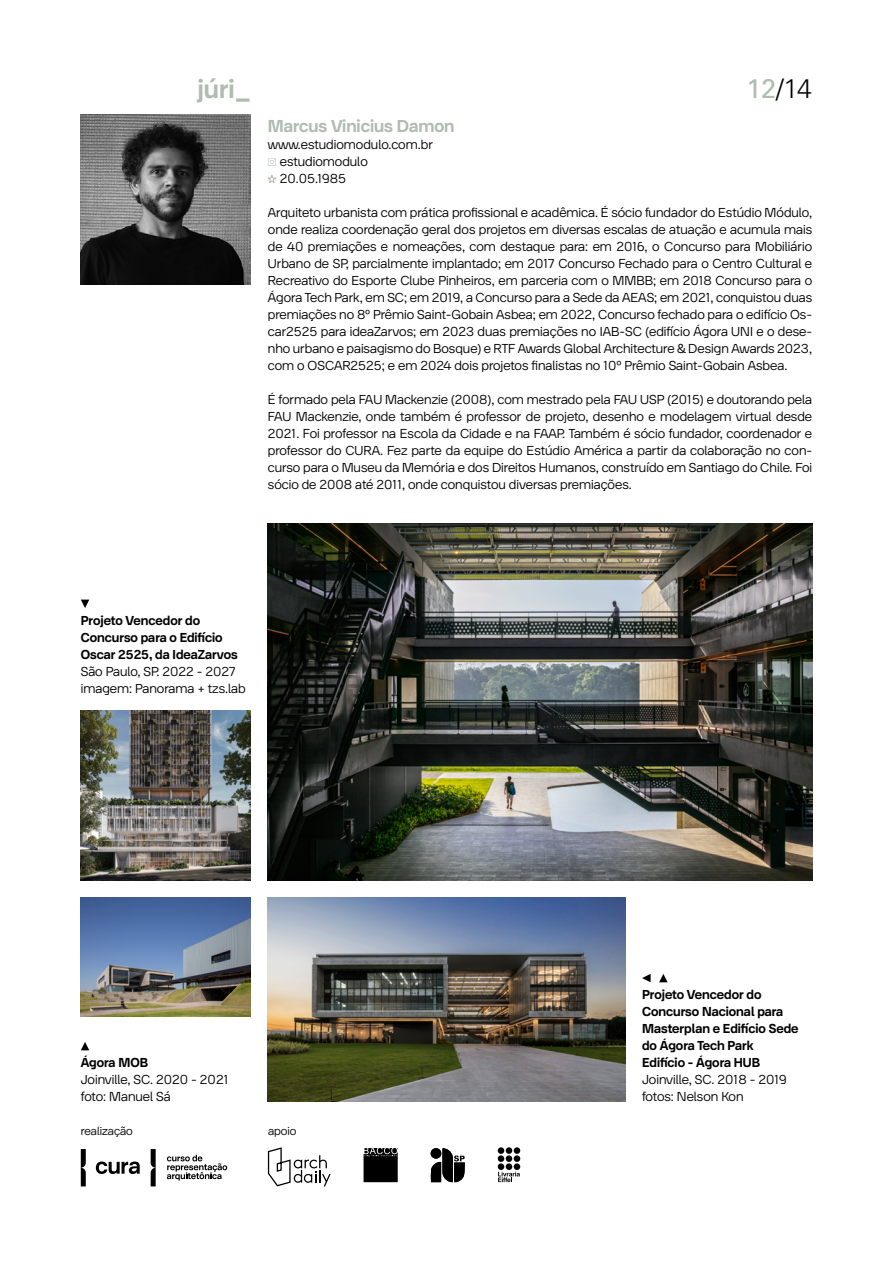
<style>
.page{position:relative;width:893px;height:1263px;background:#fff}
.page>*{position:absolute;margin:0;border:0;box-sizing:border-box;transform-origin:0 0}
.t1{font:600 27px "Guaruja Neue";color:#afbcaf}
.t2{font:300 27px "Univers LT Std";color:#000}
.t3{font:600 18px "Guaruja Neue";color:#afbcaf}
.t4{font:13.5px/17px "Guaruja Neue";color:#000}
.t5{font:600 13.5px/17px "Guaruja Neue";color:#000}
.t6{font:12px "Guaruja Neue";color:#000}
.s1{font-weight:400;color:#afbcaf}
</style>
<div class="page">
<svg style="left:431px;top:1148px;width:34px;height:35px"></svg>
<svg style="left:267px;top:1147px;width:64px;height:40px"></svg>
<svg style="left:364px;top:1148px;width:34px;height:34px"></svg>
<svg style="left:498px;top:1171px;width:22px;height:11px"></svg>
<div style="left:514px;top:1163px;width:6px;height:7px;background:#000;border-radius:50%"></div>
<div style="left:498px;top:1163px;width:6px;height:7px;background:#000;border-radius:50%"></div>
<div style="left:506px;top:1163px;width:6px;height:7px;background:#000;border-radius:50%"></div>
<div style="left:514px;top:1155px;width:6px;height:7px;background:#000;border-radius:50%"></div>
<div style="left:498px;top:1155px;width:6px;height:7px;background:#000;border-radius:50%"></div>
<div style="left:506px;top:1155px;width:6px;height:7px;background:#000;border-radius:50%"></div>
<div style="left:514px;top:1147px;width:6px;height:7px;background:#000;border-radius:50%"></div>
<div style="left:498px;top:1147px;width:6px;height:7px;background:#000;border-radius:50%"></div>
<div style="left:506px;top:1147px;width:6px;height:7px;background:#000;border-radius:50%"></div>
<img style="left:81px;top:115px;width:170px;height:170px">
<img style="left:268px;top:523px;width:544px;height:357px">
<img style="left:81px;top:710px;width:170px;height:170px">
<svg style="left:81px;top:600px;width:8px;height:8px"></svg>
<svg style="left:81px;top:1042px;width:8px;height:8px"></svg>
<img style="left:81px;top:897px;width:170px;height:119px">
<svg style="left:268px;top:158px;width:8px;height:8px"></svg>
<svg style="left:268px;top:175px;width:8px;height:8px"></svg>
<img style="left:268px;top:897px;width:357px;height:204px">
<svg style="left:642px;top:974px;width:9px;height:8px"></svg>
<svg style="left:659px;top:974px;width:9px;height:8px"></svg>
<svg style="left:167px;top:1155px;width:60px;height:25px"></svg>
<svg style="left:81px;top:1149px;width:5px;height:37px"></svg>
<svg style="left:151px;top:1149px;width:5px;height:37px"></svg>
<svg style="left:96px;top:1161px;width:44px;height:13px"></svg>
<h1 class="t1" style="left:198px;top:70px;width:55px">júri_</h1>
<h1 class="t2" style="left:746px;top:72px;width:67px"><span class="s1">12</span>/14</h1>
<h2 class="t3" style="left:268px;top:113px;width:188px">Marcus Vinicius Damon</h2>
<p class="t4" style="left:280px;top:135px;width:155px;text-indent:-12px">www.estudiomodulo.com.br estudiomodulo<br>20.05.1985</p>
<p class="t4" style="left:268px;top:203px;width:546px;text-align:justify">Arquiteto urbanista com prática profissional e acadêmica. É sócio fundador do Estúdio Módulo, onde realiza coordenação geral dos projetos em diversas escalas de atuação e acumula mais de 40 premiações e nomeações, com destaque para: em 2016, o Concurso para Mobiliário Urbano de SP, parcialmente implantado; em 2017 Concurso Fechado para o Centro Cultural e Recreativo do Esporte Clube Pinheiros, em parceria com o MMBB; em 2018 Concurso para o Ágora Tech Park, em SC; em 2019, a Concurso para a Sede da AEAS; em 2021, conquistou duas premiações no 8º Prêmio Saint-Gobain Asbea; em 2022, Concurso fechado para o edifício Os&shy;car2525 para ideaZarvos; em 2023 duas premiações no IAB-SC (edifício Ágora UNI e o dese&shy;nho urbano e paisagismo do Bosque) e RTF Awards Global Architecture &amp; Design Awards 2023, com o OSCAR2525; e em 2024 dois projetos finalistas no 10º Prêmio Saint-Gobain Asbea.</p>
<p class="t4" style="left:268px;top:390px;width:546px;text-align:justify">É formado pela FAU Mackenzie (2008), com mestrado pela FAU USP (2015) e doutorando pela FAU Mackenzie, onde também é professor de projeto, desenho e modelagem virtual desde 2021. Foi professor na Escola da Cidade e na FAAP. Também é sócio fundador, coordenador e professor do CURA. Fez parte da equipe do Estúdio América a partir da colaboração no con&shy;curso para o Museu da Memória e dos Direitos Humanos, construído em Santiago do Chile. Foi sócio de 2008 até 2011, onde conquistou diversas premiações.</p>
<p class="t5" style="left:81px;top:611px;width:159px">Projeto Vencedor do<br>Concurso para o Edifício<br>Oscar 2525, da IdeaZarvos</p>
<p class="t4" style="left:81px;top:662px;width:166px">São Paulo, SP. 2022 - 2027 imagem: Panorama + tzs.lab</p>
<p class="t5" style="left:81px;top:1053px;width:69px">Ágora MOB</p>
<p class="t4" style="left:81px;top:1070px;width:149px">Joinville, SC. 2020 - 2021 foto: Manuel Sá</p>
<p class="t5" style="left:642px;top:985px;width:158px">Projeto Vencedor do<br>Concurso Nacional para<br>Masterplan e Edifício Sede do Ágora Tech Park<br>Edifício - Ágora HUB</p>
<p class="t4" style="left:642px;top:1070px;width:146px">Joinville, SC. 2018 - 2019 fotos: Nelson Kon</p>
<p class="t6" style="left:81px;top:1123px;width:54px">realização</p>
<p class="t6" style="left:268px;top:1123px;width:30px">apoio</p>
</div>
